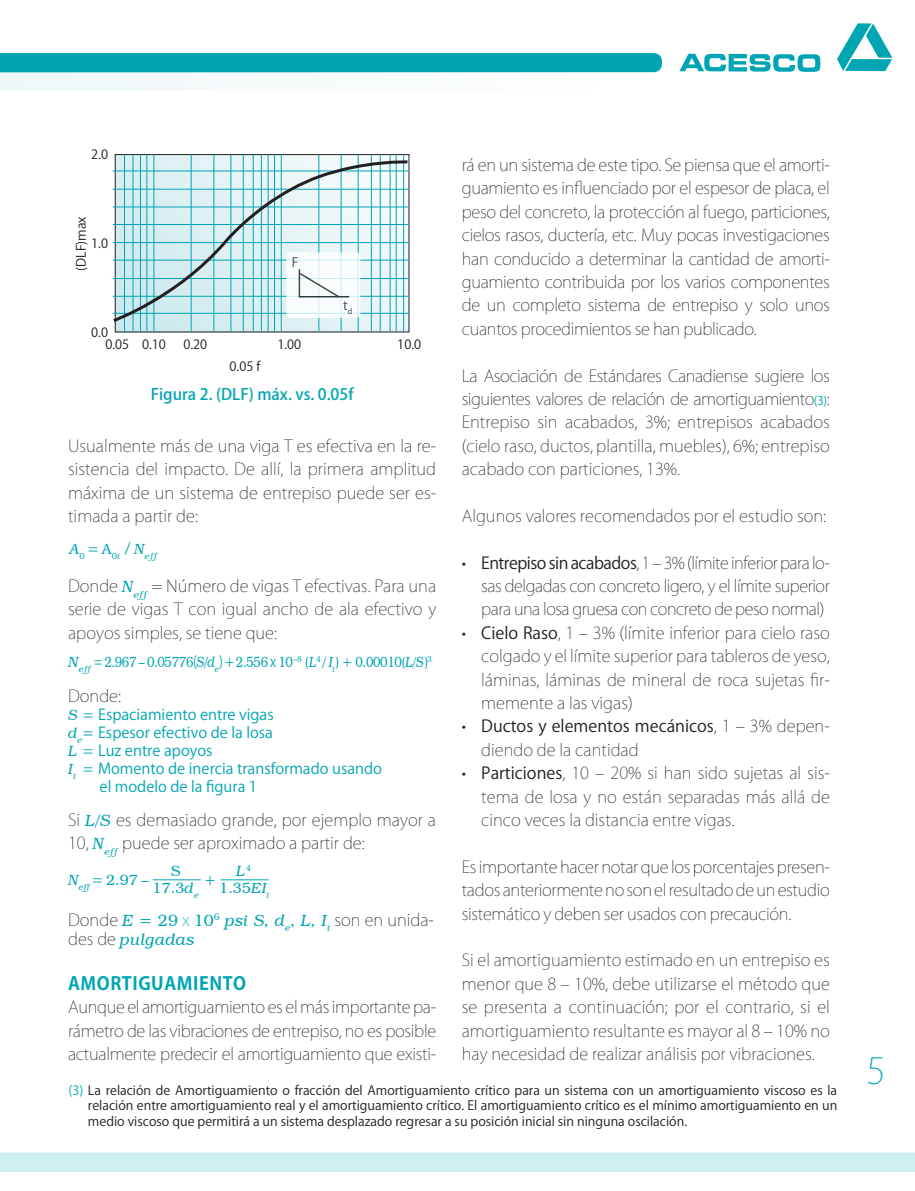
<style>
.page{position:relative;width:915px;height:1191px;background:#fff}
.page>*{position:absolute;margin:0;border:0;box-sizing:border-box;transform-origin:0 0}
.t1{font:200 36px "Koz Go Pro";color:#00a5b3}
.t2{font:700 18px "Koz Go Pro";letter-spacing:.03em;color:#00a5b3}
.t3{font:200 16.5px/23.4px "Koz Go Pro";color:#231f20;text-align:justify}
.t4{font:italic 300 16.5px "Bookman IT Cby BT";color:#00a5b3}
.t5{font:500 15.75px "Koz Go Pro";color:#00a5b3}
.t6{font:15px "Koz Go Pro";color:#00a5b3}
.t7{font:300 15px "Bookman IT Cby BT";letter-spacing:-.03em;color:#00a5b3;scale:.82 1}
.t8{font:300 15px "Bookman IT Cby BT";letter-spacing:-.03em;color:#00a5b3}
.t9{font:italic 300 15px "Bookman IT Cby BT";color:#00a5b3}
.t10{font:12.75px/15.3px "Koz Go Pro";color:#231f20}
.t11{font:italic 300 8.7px "Bookman IT Cby BT";color:#00a5b3}
.s1{font-weight:400;font-size:12px;color:#00a5b3}
.s2{font-weight:400}
.s3{color:#00a5b3}
.s4{font-style:normal}
.s5{font-family:"Bookman IT Cby BT";font-weight:300;font-style:italic;color:#00a5b3}
.s6{font-style:italic}
.s7{font-family:"Koz Go Pro";font-weight:400}
.s8{font-family:"Bookman IT Cby BT";font-weight:300;font-style:italic}
.s9{font-family:"Bookman IT Cby BT";font-weight:300;color:#00a5b3}
.s10{font-family:"Koz Go Pro";font-weight:200;font-style:normal;color:#231f20}
</style>
<div class="page">
<svg style="left:0;top:1152px;width:914px;height:20px;background:#d0eef0"></svg>
<svg style="left:0;top:53px;width:661px;height:38px"></svg>
<svg style="left:837px;top:23px;width:55px;height:48px"></svg>
<svg style="left:679px;top:54px;width:141px;height:18px"></svg>
<svg style="left:117px;top:323px;width:290px;height:7px;background:#d3ecef"></svg>
<div style="left:115px;top:154px;width:294px;height:178px;border:1px solid #231f20"></div>
<hr style="left:124px;top:154px;width:1px;height:177px;background:#00a5b3">
<hr style="left:133px;top:154px;width:1px;height:177px;background:#00a5b3">
<hr style="left:140px;top:154px;width:1px;height:177px;background:#00a5b3">
<hr style="left:146px;top:154px;width:1px;height:177px;background:#00a5b3">
<hr style="left:153px;top:154px;width:1px;height:177px;background:#00a5b3">
<hr style="left:191px;top:154px;width:1px;height:177px;background:#00a5b3">
<hr style="left:213px;top:154px;width:1px;height:177px;background:#00a5b3">
<hr style="left:230px;top:154px;width:1px;height:177px;background:#00a5b3">
<hr style="left:243px;top:154px;width:1px;height:177px;background:#00a5b3">
<hr style="left:253px;top:154px;width:1px;height:177px;background:#00a5b3">
<hr style="left:261px;top:154px;width:1px;height:177px;background:#00a5b3">
<hr style="left:268px;top:154px;width:1px;height:177px;background:#00a5b3">
<hr style="left:274px;top:154px;width:1px;height:177px;background:#00a5b3">
<hr style="left:281px;top:154px;width:1px;height:177px;background:#00a5b3">
<hr style="left:318px;top:154px;width:1px;height:177px;background:#00a5b3">
<hr style="left:340px;top:154px;width:1px;height:177px;background:#00a5b3">
<hr style="left:357px;top:154px;width:1px;height:177px;background:#00a5b3">
<hr style="left:371px;top:154px;width:1px;height:177px;background:#00a5b3">
<hr style="left:379px;top:154px;width:1px;height:177px;background:#00a5b3">
<hr style="left:389px;top:154px;width:1px;height:177px;background:#00a5b3">
<hr style="left:395px;top:154px;width:1px;height:177px;background:#00a5b3">
<hr style="left:403px;top:154px;width:1px;height:177px;background:#00a5b3">
<svg style="left:112px;top:156px;width:298px;height:167px;background:#c0e1e4"></svg>
<svg style="left:286px;top:252px;width:74px;height:66px"></svg>
<svg style="left:297px;top:268px;width:53px;height:31px"></svg>
<hr style="left:153px;top:879px;width:48px;height:1px;background:#00a5b3">
<hr style="left:220px;top:879px;width:48px;height:1px;background:#00a5b3">
<p class="t10" style="left:91px;top:147px;width:18px">2.0</p>
<p class="t3" style="left:461px;top:153px;width:369px">rá en un sistema de este tipo. Se piensa que el amorti&shy;guamiento es influenciado por el espesor de placa, el peso del concreto, la protección al fuego, particiones, cielos rasos, ductería, etc. Muy pocas investigaciones han conducido a determinar la cantidad de amorti&shy;guamiento contribuida por los varios componentes de un completo sistema de entrepiso y solo unos cuantos procedimientos se han publicado.</p>
<p class="t3" style="left:461px;top:364px;width:369px">La Asociación de Estándares Canadiense sugiere los siguientes valores de relación de amortiguamiento<span class="s1">(3)</span>:<br>Entrepiso sin acabados, 3%; entrepisos acabados (cielo raso, ductos, plantilla, muebles), 6%; entrepiso acabado con particiones, 13%.</p>
<p class="t3" style="left:461px;top:504px;width:366px">Algunos valores recomendados por el estudio son:</p>
<p class="t3" style="left:481px;top:551px;width:350px;text-indent:-20px">• <span class="s2">Entrepiso sin acabados</span>, 1 – 3% (límite inferior para lo&shy;sas delgadas con concreto ligero, y el límite superior para una losa gruesa con concreto de peso normal)</p>
<p class="t3" style="left:481px;top:621px;width:350px;text-indent:-20px">• <span class="s2">Cielo Raso</span>, 1 – 3% (límite inferior para cielo raso colgado y el límite superior para tableros de yeso, láminas, láminas de mineral de roca sujetas fir&shy;memente a las vigas)</p>
<p class="t3" style="left:481px;top:714px;width:350px;text-indent:-20px">• <span class="s2">Ductos y elementos mecánicos</span>, 1 – 3% depen&shy;diendo de la cantidad</p>
<p class="t3" style="left:481px;top:761px;width:350px;text-indent:-20px">• <span class="s2">Particiones</span>, 10 – 20% si han sido sujetas al sis&shy;tema de losa y no están separadas más allá de cinco veces la distancia entre vigas.</p>
<p class="t3" style="left:461px;top:855px;width:369px">Es importante hacer notar que los porcentajes presen&shy;tados anteriormente no son el resultado de un estudio sistemático y deben ser usados con precaución.</p>
<p class="t3" style="left:461px;top:948px;width:369px">Si el amortiguamiento estimado en un entrepiso es menor que 8 – 10%, debe utilizarse el método que se presenta a continuación; por el contrario, si el amortiguamiento resultante es mayor al 8 – 10% no hay necesidad de realizar análisis por vibraciones.</p>
<p class="t10" style="left:88px;top:1083px;width:750px;text-align:justify;text-indent:-19px"><span class="s3">(3)</span> La relación de Amortiguamiento o fracción del Amortiguamiento crítico para un sistema con un amortiguamiento viscoso es la relación entre amortiguamiento real y el amortiguamiento crítico. El amortiguamiento crítico es el mínimo amortiguamiento en un medio viscoso que permitirá a un sistema desplazado regresar a su posición inicial sin ninguna oscilación.</p>
<p class="t10" style="left:74px;top:271px;width:56px;rotate:-90deg">(DLF)max</p>
<p class="t10" style="left:91px;top:236px;width:18px">1.0</p>
<p class="t10" style="left:292px;top:255px;width:8px">F</p>
<p class="t10" style="left:343px;top:297px;width:11px">t<sub>d</sub></p>
<p class="t10" style="left:105px;top:326px;width:62px;line-height:12px;text-indent:-14px">0.0<br>0.05 0.10</p>
<p class="t10" style="left:183px;top:337px;width:25px">0.20</p>
<p class="t10" style="left:277px;top:337px;width:25px">1.00</p>
<p class="t10" style="left:229px;top:359px;width:32px">0.05 f</p>
<p class="t10" style="left:397px;top:337px;width:25px">10.0</p>
<p class="t5" style="left:151px;top:384px;width:204px">Figura 2. (DLF) máx. vs. 0.05f</p>
<p class="t3" style="left:68px;top:434px;width:369px">Usualmente más de una viga T es efectiva en la re&shy;sistencia del impacto. De allí, la primera amplitud máxima de un sistema de entrepiso puede ser es&shy;timada a partir de:</p>
<p class="t11" style="left:70px;top:551px;width:89px"><sup>A</sup><span class="s4">0</span> <sup>=</sup> <sup>A</sup><span class="s4">0</span>t <sup>/</sup> <sup>N</sup>eff</p>
<p class="t3" style="left:68px;top:574px;width:369px">Donde <span class="s5">N</span><sub>eff</sub> = Número de vigas T efectivas. Para una serie de vigas T con igual ancho de ala efectivo y apoyos simples, se tiene que:</p>
<p class="t7" style="left:68px;top:653px;width:445px"><span class="s6">N</span><sub>eff</sub> <span class="s7">=</span> 2.967 – 0.05776<span class="s7">(</span><span class="s6">S/d</span><sub>e</sub><span class="s7">) +</span> 2.556 <span class="s7">x</span> 10<sup>–8</sup> (<span class="s6">L</span><sup>4</sup> / <span class="s6">I</span><sub>t</sub>) + 0.00010(<span class="s6">L/S</span>)<sup>3</sup></p>
<p class="t3" style="left:68px;top:684px;width:54px">Donde:</p>
<p class="t6" style="left:68px;top:705px;width:207px"><span class="s8">S</span> = Espaciamiento entre vigas</p>
<p class="t6" style="left:68px;top:723px;width:206px"><span class="s8">d</span><sub>e</sub>= Espesor efectivo de la losa</p>
<p class="t6" style="left:68px;top:741px;width:146px"><span class="s8">L</span> = Luz entre apoyos</p>
<p class="t6" style="left:68px;top:759px;width:315px"><span class="s8">I</span><sub>t</sub> = Momento de inercia transformado usando</p>
<p class="t6" style="left:99px;top:777px;width:159px">el modelo de la figura 1</p>
<p class="t3" style="left:68px;top:808px;width:369px">Si <span class="s5">L/S</span> es demasiado grande, por ejemplo mayor a<br>10, <span class="s5">N</span><sub>eff</sub> puede ser aproximado a partir de:</p>
<p class="t9" style="left:236px;top:861px;width:16px">L<sup>4</sup></p>
<p class="t8" style="left:171px;top:861px;width:11px">S</p>
<p class="t8" style="left:68px;top:870px;width:82px"><span class="s6">N</span><sub>eff</sub> <span class="s7">=</span> 2.97 –</p>
<p class="t6" style="left:205px;top:869px;width:12px">+</p>
<p class="t8" style="left:152px;top:879px;width:48px">17.3<span class="s6">d</span><sub>e</sub></p>
<p class="t8" style="left:219px;top:879px;width:52px">1.35<span class="s6">EI</span><sub>t</sub></p>
<p class="t3" style="left:68px;top:907px;width:367px">Donde <span class="s5">E</span> <span class="s9">= 29</span> <span class="s3">x</span> <span class="s9">10</span><sup>6</sup> <span class="s5">psi S, d</span><sub>e</sub><span class="s5">, L, I</span><sub>t</sub> son en unida-</p>
<p class="t4" style="left:68px;top:930px;width:128px"><span class="s10">des de</span> pulgadas</p>
<p class="t2" style="left:68px;top:971px;width:180px">AMORTIGUAMIENTO</p>
<p class="t3" style="left:68px;top:995px;width:369px">Aunque el amortiguamiento es el más importante pa&shy;rámetro de las vibraciones de entrepiso, no es posible actualmente predecir el amortiguamiento que existi-</p>
<h1 class="t1" style="left:866px;top:1046px;width:21px">5</h1>
</div>
